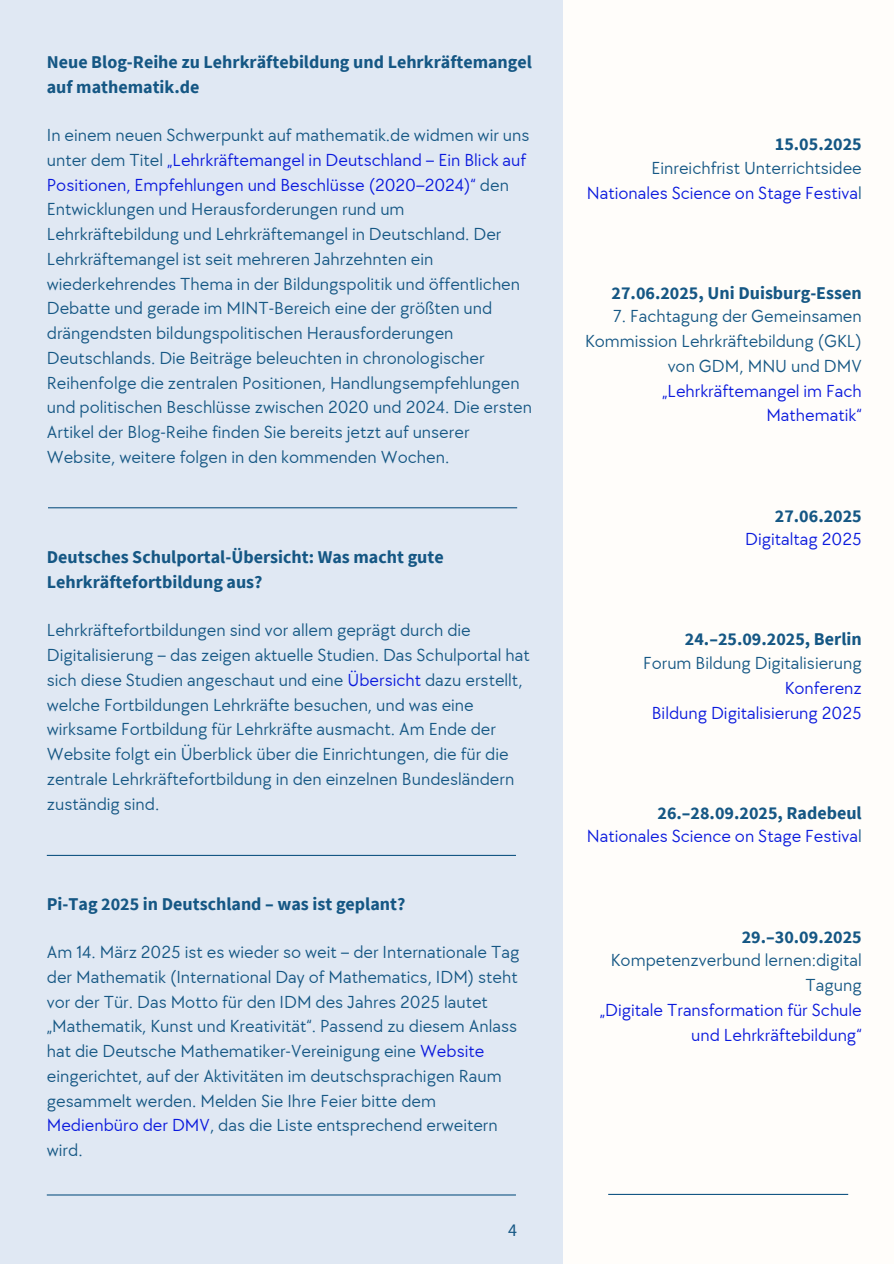
<style>
.page{position:relative;width:894px;height:1264px;background:#fff}
.page>*{position:absolute;margin:0;border:0;box-sizing:border-box;transform-origin:0 0}
.t1{font:18px/24.8px "TT Chocolates";color:#155784}
.t2{font:700 18px/24.8px "Source Sans Pro";color:#155784}
.t3{font:18px/24.8px "TT Chocolates";color:#0a19dd;text-align:right}
.t4{font:18px "Source Sans Pro";color:#155784}
.s1{color:#0a19dd}
.s2{color:#155784}
</style>
<div class="page">
<div style="left:0;top:0;width:562px;height:1263px;background:#e0e8f3"></div>
<div style="left:562px;top:0;width:331px;height:1263px;background:#fffdfa"></div>
<hr style="left:48px;top:507px;width:469px;height:1px;background:#155784">
<hr style="left:47px;top:1194px;width:469px;height:1px;background:#155784">
<hr style="left:47px;top:854px;width:469px;height:2px;background:#155784">
<hr style="left:608px;top:1193px;width:240px;height:1px;background:#155784">
<h1 class="t2" style="left:47px;top:49px;width:486px">Neue Blog-Reihe zu Lehrkräftebildung und Lehrkräftemangel auf mathematik.de</h1>
<p class="t1" style="left:47px;top:123px;width:486px">In einem neuen Schwerpunkt auf mathematik.de widmen wir uns unter dem Titel <span class="s1">„Lehrkräftemangel in Deutschland – Ein Blick auf Positionen, Empfehlungen und Beschlüsse (2020–2024)“</span> den Entwicklungen und Herausforderungen rund um Lehrkräftebildung und Lehrkräftemangel in Deutschland. Der Lehrkräftemangel ist seit mehreren Jahrzehnten ein wiederkehrendes Thema in der Bildungspolitik und öffentlichen Debatte und gerade im MINT-Bereich eine der größten und drängendsten bildungspolitischen Herausforderungen Deutschlands. Die Beiträge beleuchten in chronologischer Reihenfolge die zentralen Positionen, Handlungsempfehlungen und politischen Beschlüsse zwischen 2020 und 2024. Die ersten Artikel der Blog-Reihe finden Sie bereits jetzt auf unserer Website, weitere folgen in den kommenden Wochen.</p>
<h1 class="t2" style="left:47px;top:544px;width:398px">Deutsches Schulportal-Übersicht: Was macht gute<br>Lehrkräftefortbildung aus?</h1>
<p class="t1" style="left:47px;top:618px;width:484px">Lehrkräftefortbildungen sind vor allem geprägt durch die Digitalisierung – das zeigen aktuelle Studien. Das Schulportal hat sich diese Studien angeschaut und eine <span class="s1">Übersicht</span> dazu erstellt, welche Fortbildungen Lehrkräfte besuchen, und was eine wirksame Fortbildung für Lehrkräfte ausmacht. Am Ende der Website folgt ein Überblick über die Einrichtungen, die für die zentrale Lehrkräftefortbildung in den einzelnen Bundesländern zuständig sind.</p>
<h1 class="t2" style="left:47px;top:891px;width:360px">Pi-Tag 2025 in Deutschland – was ist geplant?</h1>
<p class="t1" style="left:47px;top:940px;width:474px">Am 14. März 2025 ist es wieder so weit – der Internationale Tag der Mathematik (International Day of Mathematics, IDM) steht vor der Tür. Das Motto für den IDM des Jahres 2025 lautet „Mathematik, Kunst und Kreativität“. Passend zu diesem Anlass hat die Deutsche Mathematiker-Vereinigung eine <span class="s1">Website </span>eingerichtet, auf der Aktivitäten im deutschsprachigen Raum gesammelt werden. Melden Sie Ihre Feier bitte dem</p>
<p class="t1" style="left:47px;top:1113px;width:452px"><span class="s1">Medienbüro der DMV</span>, das die Liste entsprechend erweitern wird.</p>
<p class="t4" style="left:508px;top:1218px;width:10px">4</p>
<p class="t2" style="left:774px;top:131px;width:88px">15.05.2025</p>
<p class="t1" style="left:651px;top:156px;width:212px">Einreichfrist Unterrichtsidee</p>
<p class="t3" style="left:586px;top:181px;width:276px">Nationales Science on Stage Festiva<span class="s2">l</span></p>
<p class="t2" style="left:611px;top:280px;width:251px">27.06.2025, Uni Duisburg-Essen</p>
<p class="t1" style="left:585px;top:305px;width:278px;text-align:right">7. Fachtagung der Gemeinsamen<br>Kommission Lehrkräftebildung (GKL) von GDM, MNU und DMV</p>
<p class="t3" style="left:661px;top:379px;width:201px">„Lehrkräftemangel im Fach<br>Mathematik“</p>
<p class="t2" style="left:774px;top:503px;width:88px">27.06.2025</p>
<p class="t3" style="left:745px;top:527px;width:118px">Digitaltag 2025</p>
<p class="t2" style="left:684px;top:626px;width:178px">24.–25.09.2025, Berlin</p>
<p class="t1" style="left:643px;top:651px;width:220px">Forum Bildung Digitalisierung</p>
<p class="t3" style="left:784px;top:676px;width:78px">Konferenz</p>
<p class="t3" style="left:651px;top:701px;width:211px">Bildung Digitalisierung 2025</p>
<p class="t2" style="left:657px;top:800px;width:206px">26.–28.09.2025, Radebeul</p>
<p class="t3" style="left:586px;top:824px;width:276px">Nationales Science on Stage Festiva<span class="s2">l</span></p>
<p class="t2" style="left:741px;top:923px;width:121px">29.–30.09.2025</p>
<p class="t1" style="left:610px;top:948px;width:252px">Kompetenzverbund lernen:digital</p>
<p class="t1" style="left:805px;top:973px;width:58px">Tagung</p>
<p class="t3" style="left:599px;top:998px;width:263px">„Digitale Transformation für Schule</p>
<p class="t3" style="left:691px;top:1022px;width:172px">und Lehrkräftebildung“</p>
</div>
